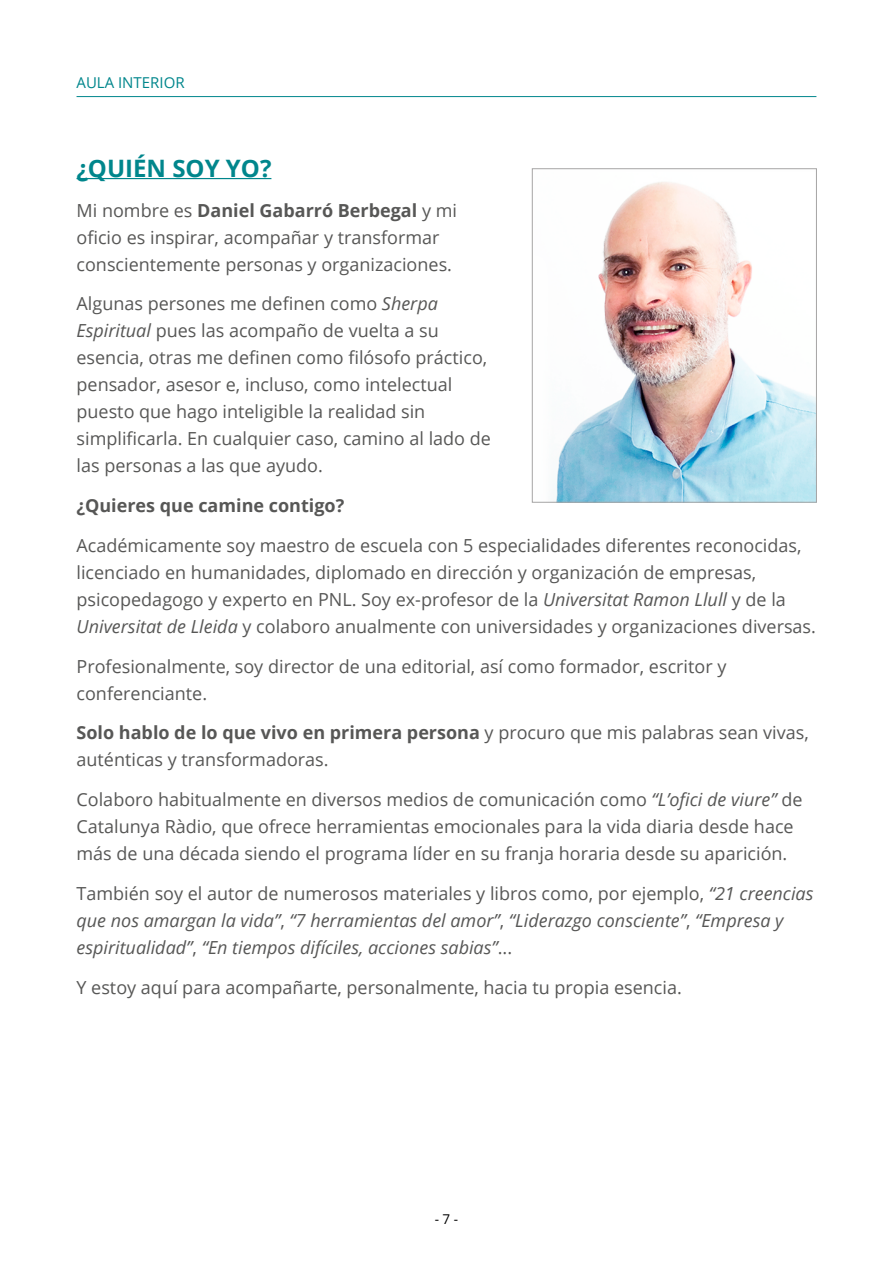
<style>
.page{position:relative;width:893px;height:1263px;background:#fff}
.page>*{position:absolute;margin:0;border:0;box-sizing:border-box;transform-origin:0 0}
.t1{font:700 24px "Open Sans";color:#00868c}
.t2{font:18px/27px "Open Sans";color:#575756}
.t3{font:italic 18px/27px "Open Sans";color:#575756}
.t4{font:700 18px "Open Sans";color:#575756}
.t5{font:15px "Open Sans";color:#00868c}
.t6{font:13.5px "Open Sans";color:#000}
.s1{font-weight:700}
.s2{font-style:italic}
.s3{font-style:normal}
</style>
<div class="page">
<hr style="left:77px;top:178px;width:194px;height:1px;background:#00868c">
<hr style="left:77px;top:96px;width:739px;height:1px;background:#00868c">
<img style="left:553px;top:182px;width:262px;height:319px">
<div style="left:532px;top:168px;width:285px;height:335px;border:1px solid #a6a5a5"></div>
<p class="t5" style="left:77px;top:72px;width:110px">AULA INTERIOR</p>
<h1 class="t1" style="left:77px;top:151px;width:196px">¿QUIÉN SOY YO?</h1>
<p class="t2" style="left:77px;top:196px;width:382px">Mi nombre es <span class="s1">Daniel Gabarró Berbegal</span> y mi oficio es inspirar, acompañar y transformar conscientemente personas y organizaciones.</p>
<p class="t2" style="left:77px;top:290px;width:416px">Algunas persones me definen como <span class="s2">Sherpa Espiritual</span> pues las acompaño de vuelta a su esencia, otras me definen como filósofo práctico, pensador, asesor e, incluso, como intelectual puesto que hago inteligible la realidad sin simplificarla. En cualquier caso, camino al lado de las personas a las que ayudo.</p>
<p class="t4" style="left:77px;top:493px;width:269px">¿Quieres que camine contigo?</p>
<p class="t2" style="left:77px;top:531px;width:741px">Académicamente soy maestro de escuela con 5 especialidades diferentes reconocidas, licenciado en humanidades, diplomado en dirección y organización de empresas, psicopedagogo y experto en PNL. Soy ex-profesor de la <span class="s2">Universitat Ramon Llull</span> y de la <span class="s2">Universitat de Lleida</span> y colaboro anualmente con universidades y organizaciones diversas.</p>
<p class="t2" style="left:77px;top:652px;width:651px">Profesionalmente, soy director de una editorial, así como formador, escritor y conferenciante.</p>
<p class="t2" style="left:77px;top:719px;width:734px"><span class="s1">Solo hablo de lo que vivo en primera persona</span> y procuro que mis palabras sean vivas, auténticas y transformadoras.</p>
<p class="t2" style="left:77px;top:786px;width:727px">Colaboro habitualmente en diversos medios de comunicación como <span class="s2">“L’ofici de viure”</span> de<br>Catalunya Ràdio, que ofrece herramientas emocionales para la vida diaria desde hace más de una década siendo el programa líder en su franja horaria desde su aparición.</p>
<p class="t3" style="left:77px;top:879px;width:738px"><span class="s3">También soy el autor de numerosos materiales y libros como, por ejemplo,</span> “21 creencias que nos amargan la vida”<span class="s3">,</span> “7 herramientas del amor”<span class="s3">,</span> “Liderazgo consciente”<span class="s3">,</span> “Empresa y espiritualidad”<span class="s3">,</span> “En tiempos difíciles, acciones sabias”<span class="s3">...</span></p>
<p class="t2" style="left:77px;top:973px;width:607px">Y estoy aquí para acompañarte, personalmente, hacia tu propia esencia.</p>
<p class="t6" style="left:435px;top:1209px;width:25px">- 7 -</p>
</div>
